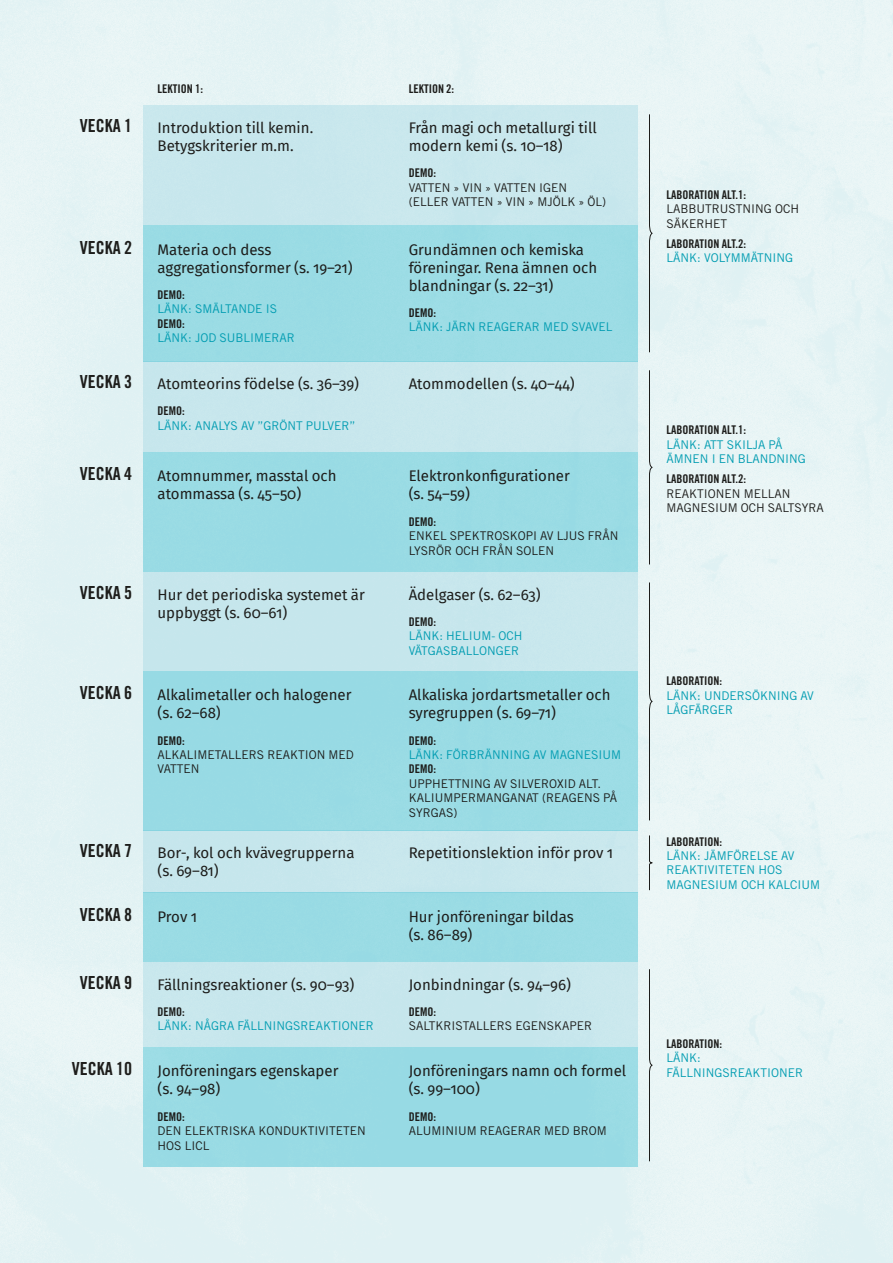
<style>
.page{position:relative;width:893px;height:1263px;background:#ebf6f6}
.page>*{position:absolute;margin:0;border:0;box-sizing:border-box;transform-origin:0 0}
.t1{font:18px "Trade Gothic LT Std Bd Cn 20";color:#1d1d1b}
.Bröd{font:15px/18px "Fira Sans";color:#1d1d1b}
.Demo_text{font:12px/14.4px "Trade Gothic LT Std";color:#1d1d1b}
.Demo_text-2{font:12px/14.4px "Trade Gothic LT Std";color:#009cb1}
.Demo{font:12px "Trade Gothic LT Std Bd Cn 20";color:#1d1d1b}
</style>
<div class="page">
<div style="left:143px;top:105px;width:495px;height:120px;background:#c8e7ed"></div>
<div style="left:143px;top:572px;width:495px;height:99px;background:#c6e6ec"></div>
<div style="left:143px;top:361px;width:495px;height:91px;background:#c8e7ed"></div>
<div style="left:143px;top:830px;width:495px;height:63px;background:#c7e6ed"></div>
<div style="left:143px;top:225px;width:495px;height:136px;background:#9bdce4"></div>
<div style="left:143px;top:671px;width:495px;height:159px;background:#98dbe4"></div>
<div style="left:143px;top:452px;width:495px;height:120px;background:#9adbe4"></div>
<div style="left:143px;top:893px;width:495px;height:69px;background:#9adce4"></div>
<svg style="left:649px;top:114px;width:5px;height:239px"></svg>
<svg style="left:649px;top:582px;width:4px;height:239px"></svg>
<svg style="left:649px;top:370px;width:4px;height:195px"></svg>
<svg style="left:649px;top:835px;width:4px;height:55px"></svg>
<svg style="left:649px;top:969px;width:4px;height:193px"></svg>
<div style="left:143px;top:962px;width:495px;height:85px;background:#c7e6ed"></div>
<div style="left:143px;top:1047px;width:495px;height:120px;background:#97dae4"></div>
<p class="Demo" style="left:158px;top:81px;width:47px">LEKTION 1:</p>
<p class="Demo" style="left:409px;top:81px;width:47px">LEKTION 2:</p>
<h3 class="t1" style="left:80px;top:115px;width:54px">VECKA 1</h3>
<p class="Bröd" style="left:158px;top:118px;width:157px">Introduktion till kemin.<br>Betygskriterier m.m.</p>
<h3 class="t1" style="left:80px;top:236px;width:54px">VECKA 2</h3>
<p class="Bröd" style="left:158px;top:240px;width:197px">Materia och dess aggregationsformer (s. 19–21)</p>
<p class="Demo" style="left:158px;top:287px;width:29px">DEMO:</p>
<p class="Demo_text-2" style="left:158px;top:302px;width:121px">LÄNK: SMÄLTANDE IS</p>
<p class="Demo" style="left:158px;top:316px;width:29px">DEMO:</p>
<p class="Demo_text-2" style="left:158px;top:331px;width:139px">LÄNK: JOD SUBLIMERAR</p>
<p class="Bröd" style="left:409px;top:118px;width:190px">Från magi och metallurgi till modern kemi (s. 10–18)</p>
<p class="Demo" style="left:409px;top:166px;width:29px">DEMO:</p>
<p class="Demo_text" style="left:409px;top:180px;width:160px">VATTEN » VIN » VATTEN IGEN</p>
<p class="Demo_text" style="left:409px;top:194px;width:199px">(ELLER VATTEN » VIN » MJÖLK » ÖL)</p>
<p class="Bröd" style="left:409px;top:240px;width:190px">Grundämnen och kemiska föreningar. Rena ämnen och blandningar (s. 22–31)</p>
<p class="Demo" style="left:409px;top:305px;width:29px">DEMO:</p>
<p class="Demo_text-2" style="left:409px;top:320px;width:205px">LÄNK: JÄRN REAGERAR MED SVAVEL</p>
<p class="Demo" style="left:667px;top:187px;width:81px">LABORATION ALT.1:</p>
<p class="Demo_text" style="left:667px;top:202px;width:134px">LABBUTRUSTNING OCH<br>SÄKERHET</p>
<p class="Demo" style="left:667px;top:236px;width:81px">LABORATION ALT.2:</p>
<p class="Demo_text-2" style="left:667px;top:250px;width:128px">LÄNK: VOLYMMÄTNING</p>
<h3 class="t1" style="left:80px;top:370px;width:54px">VECKA 3</h3>
<h3 class="t1" style="left:80px;top:463px;width:54px">VECKA 4</h3>
<p class="Bröd" style="left:158px;top:374px;width:203px">Atomteorins födelse (s. 36–39)</p>
<p class="Demo" style="left:158px;top:404px;width:29px">DEMO:</p>
<p class="Demo_text-2" style="left:158px;top:418px;width:199px">LÄNK: ANALYS AV ”GRÖNT PULVER”</p>
<p class="Bröd" style="left:158px;top:467px;width:180px">Atomnummer, masstal och atommassa (s. 45–50)</p>
<p class="Bröd" style="left:409px;top:374px;width:167px">Atommodellen (s. 40–44)</p>
<p class="Bröd" style="left:409px;top:467px;width:163px">Elektronkonfigurationer</p>
<p class="Bröd" style="left:409px;top:485px;width:63px">(s. 54–59)</p>
<p class="Demo" style="left:409px;top:514px;width:29px">DEMO:</p>
<p class="Demo_text" style="left:409px;top:529px;width:211px">ENKEL SPEKTROSKOPI AV LJUS FRÅN<br>LYSRÖR OCH FRÅN SOLEN</p>
<p class="Demo" style="left:667px;top:423px;width:81px">LABORATION ALT.1:</p>
<p class="Demo_text-2" style="left:667px;top:437px;width:141px">LÄNK: ATT SKILJA PÅ<br>ÄMNEN I EN BLANDNING</p>
<p class="Demo" style="left:667px;top:472px;width:81px">LABORATION ALT.2:</p>
<p class="Demo_text" style="left:667px;top:486px;width:159px">REAKTIONEN MELLAN<br>MAGNESIUM OCH SALTSYRA</p>
<h3 class="t1" style="left:80px;top:581px;width:54px">VECKA 5</h3>
<p class="Bröd" style="left:158px;top:585px;width:209px">Hur det periodiska systemet är uppbyggt (s. 60–61)</p>
<p class="Bröd" style="left:409px;top:585px;width:133px">Ädelgaser (s. 62–63)</p>
<p class="Demo" style="left:409px;top:614px;width:29px">DEMO:</p>
<p class="Demo_text-2" style="left:409px;top:629px;width:115px">LÄNK: HELIUM- OCH<br>VÄTGASBALLONGER</p>
<h3 class="t1" style="left:80px;top:682px;width:54px">VECKA 6</h3>
<p class="Bröd" style="left:158px;top:686px;width:195px">Alkalimetaller och halogener</p>
<p class="Bröd" style="left:158px;top:704px;width:65px">(s. 62–68)</p>
<p class="Demo" style="left:158px;top:733px;width:29px">DEMO:</p>
<p class="Demo_text" style="left:158px;top:747px;width:198px">ALKALIMETALLERS REAKTION MED<br>VATTEN</p>
<p class="Bröd" style="left:409px;top:686px;width:203px">Alkaliska jordartsmetaller och syregruppen (s. 69–71)</p>
<p class="Demo" style="left:409px;top:733px;width:29px">DEMO:</p>
<p class="Demo_text-2" style="left:409px;top:747px;width:214px">LÄNK: FÖRBRÄNNING AV MAGNESIUM</p>
<p class="Demo" style="left:409px;top:762px;width:29px">DEMO:</p>
<p class="Demo_text" style="left:409px;top:776px;width:210px">UPPHETTNING AV SILVEROXID ALT.<br>KALIUMPERMANGANAT (REAGENS PÅ<br>SYRGAS)</p>
<p class="Demo" style="left:667px;top:674px;width:57px">LABORATION:</p>
<p class="Demo_text-2" style="left:667px;top:688px;width:149px">LÄNK: UNDERSÖKNING AV<br>LÅGFÄRGER</p>
<h3 class="t1" style="left:80px;top:840px;width:54px">VECKA 7</h3>
<p class="Bröd" style="left:158px;top:843px;width:198px">Bor-, kol och kvävegrupperna</p>
<p class="Bröd" style="left:158px;top:861px;width:63px">(s. 69–81)</p>
<p class="Bröd" style="left:409px;top:843px;width:206px">Repetitionslektion inför prov 1</p>
<p class="Demo" style="left:667px;top:834px;width:57px">LABORATION:</p>
<p class="Demo_text-2" style="left:667px;top:848px;width:155px">LÄNK: JÄMFÖRELSE AV<br>REAKTIVITETEN HOS<br>MAGNESIUM OCH KALCIUM</p>
<h3 class="t1" style="left:80px;top:904px;width:54px">VECKA 8</h3>
<p class="Bröd" style="left:158px;top:907px;width:41px">Prov 1</p>
<p class="Bröd" style="left:409px;top:907px;width:167px">Hur jonföreningar bildas</p>
<p class="Bröd" style="left:409px;top:925px;width:65px">(s. 86–89)</p>
<h3 class="t1" style="left:80px;top:971px;width:54px">VECKA 9</h3>
<h3 class="t1" style="left:72px;top:1058px;width:62px">VECKA 10</h3>
<p class="Bröd" style="left:158px;top:975px;width:198px">Fällningsreaktioner (s. 90–93)</p>
<p class="Demo" style="left:158px;top:1004px;width:29px">DEMO:</p>
<p class="Demo_text-2" style="left:158px;top:1019px;width:218px">LÄNK: NÅGRA FÄLLNINGSREAKTIONER</p>
<p class="Bröd" style="left:158px;top:1062px;width:182px">Jonföreningars egenskaper</p>
<p class="Bröd" style="left:158px;top:1080px;width:64px">(s. 94–98)</p>
<p class="Demo" style="left:158px;top:1109px;width:29px">DEMO:</p>
<p class="Demo_text" style="left:158px;top:1123px;width:210px">DEN ELEKTRISKA KONDUKTIVITETEN<br>HOS LICL</p>
<p class="Bröd" style="left:409px;top:975px;width:164px">Jonbindningar (s. 94–96)</p>
<p class="Demo" style="left:409px;top:1004px;width:29px">DEMO:</p>
<p class="Demo_text" style="left:409px;top:1019px;width:185px">SALTKRISTALLERS EGENSKAPER</p>
<p class="Bröd" style="left:409px;top:1062px;width:219px">Jonföreningars namn och formel (s. 99–100)</p>
<p class="Demo" style="left:409px;top:1109px;width:29px">DEMO:</p>
<p class="Demo_text" style="left:409px;top:1123px;width:199px">ALUMINIUM REAGERAR MED BROM</p>
<p class="Demo" style="left:667px;top:1036px;width:57px">LABORATION:</p>
<p class="Demo_text-2" style="left:667px;top:1051px;width:138px">LÄNK:<br>FÄLLNINGSREAKTIONER</p>
</div>
